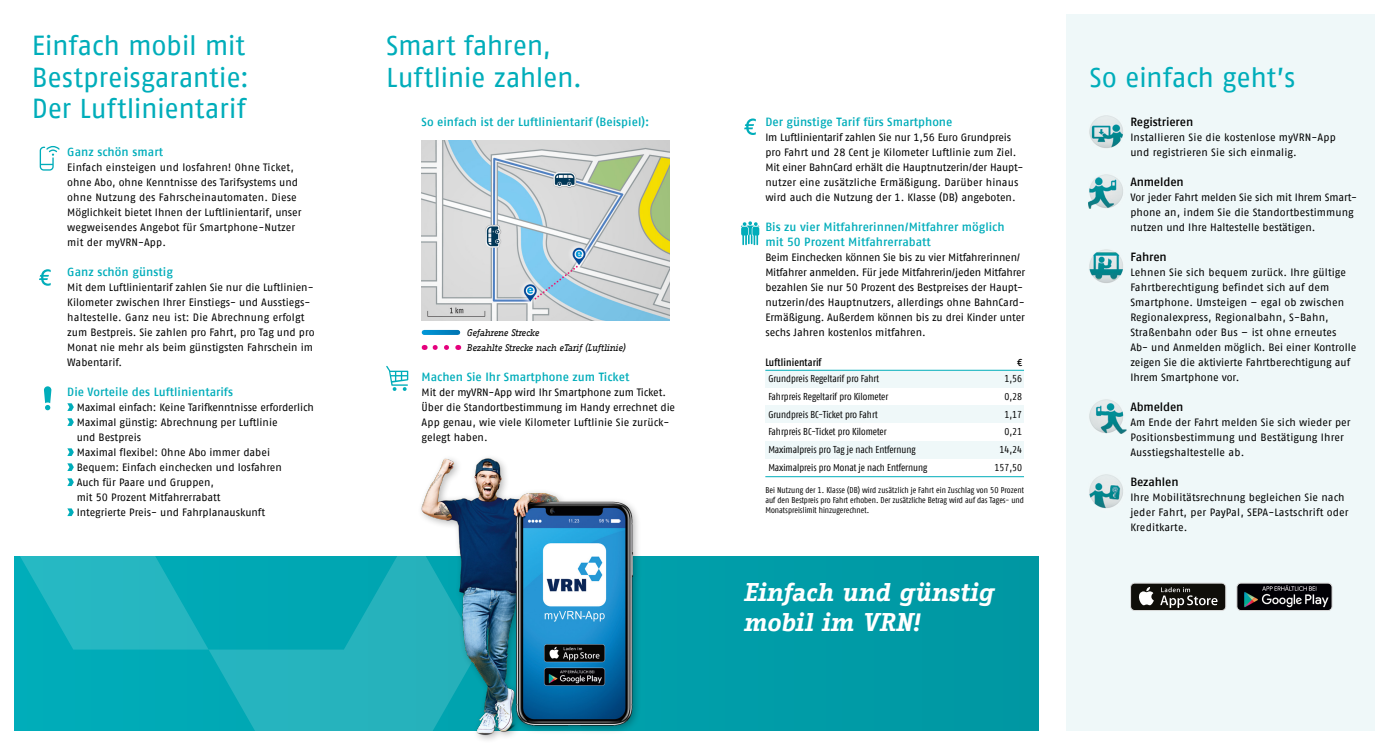
<style>
.page{position:relative;width:1389px;height:745px;background:#fff}
.page>*{position:absolute;margin:0;border:0;box-sizing:border-box;transform-origin:0 0}
.Headline{font:27.5px/31.2px "Fago No Tf";letter-spacing:-.015em;color:#00adba}
.Titel{font:italic 700 25px/30px "Fago Office Serif";letter-spacing:-.005em;color:#fff}
.copy{font:500 11.88px/15px "Fago No Tf";color:#00adba}
.Subhead{font:500 11.88px "Fago No Tf";color:#00adba}
.Subhead-2{font:500 11.88px "Fago No Tf";letter-spacing:-.01em;color:#000}
.copy-2{font:10.62px/15px "Fago No Tf";color:#000}
.Tabellenkopf{font:500 condensed 10.62px "Fago OT";letter-spacing:.01em;color:#000}
.copy-3{font:condensed 10px "Fago Offc";color:#000}
.copy-4{font:italic 9.38px "Fago Office Serif";letter-spacing:-.035em;color:#000}
.Fußnoten{font:condensed 8.5px/10.2px "Fago Offc";color:#000;text-align:justify}
</style>
<div class="page">
<div style="left:14px;top:556px;width:1024px;height:174px;background:#009ba7"></div>
<svg style="left:14px;top:556px;width:401px;height:174px;fill:#00adb9"></svg>
<svg style="left:44px;top:386px;width:7px;height:24px"></svg>
<svg style="left:39px;top:269px;width:12px;height:16px"></svg>
<svg style="left:386px;top:366px;width:22px;height:24px"></svg>
<svg style="left:744px;top:118px;width:12px;height:17px"></svg>
<svg style="left:40px;top:146px;width:20px;height:24px"></svg>
<svg style="left:67px;top:403px;width:7px;height:7px"></svg>
<svg style="left:67px;top:418px;width:7px;height:7px"></svg>
<svg style="left:67px;top:448px;width:7px;height:7px"></svg>
<svg style="left:67px;top:463px;width:7px;height:7px"></svg>
<svg style="left:67px;top:478px;width:7px;height:7px"></svg>
<svg style="left:67px;top:508px;width:7px;height:7px"></svg>
<div style="left:1067px;top:14px;width:308px;height:716px;background:#eff8f9"></div>
<svg style="left:1131px;top:584px;width:95px;height:26px;background:#3c3b37"></svg>
<div style="left:1130px;top:582px;width:96px;height:28px;border:1px solid #dadada;border-radius:4px"></div>
<img style="left:1237px;top:584px;width:95px;height:26px">
<div style="left:1237px;top:582px;width:95px;height:28px;border:1px solid #dadada;border-radius:4px"></div>
<svg style="left:424px;top:330px;width:34px;height:5px"></svg>
<svg style="left:424px;top:345px;width:23px;height:5px"></svg>
<img style="left:422px;top:140px;width:248px;height:180px">
<svg style="left:740px;top:221px;width:20px;height:25px"></svg>
<div style="left:765px;top:370px;width:259px;height:17px;background:#eff8f9"></div>
<div style="left:765px;top:405px;width:259px;height:18px;background:#eff8f9"></div>
<div style="left:765px;top:441px;width:259px;height:17px;background:#eff8f9"></div>
<hr style="left:765px;top:370px;width:259px;height:1px;background:#00adba">
<hr style="left:765px;top:476px;width:259px;height:1px;background:#00adba">
<img style="left:1089px;top:115px;width:34px;height:33px">
<img style="left:1088px;top:174px;width:35px;height:34px">
<img style="left:1089px;top:249px;width:34px;height:34px">
<img style="left:1089px;top:399px;width:37px;height:34px">
<img style="left:1089px;top:474px;width:34px;height:34px">
<div style="left:418px;top:453px;width:224px;height:290px;background:#000;opacity:.3"></div>
<img style="left:415px;top:455px;width:223px;height:288px">
<p class="Headline" style="left:32px;top:30px;width:219px">Einfach mobil mit<br>Bestpreisgarantie:<br>Der Luftlinientarif</p>
<p class="Subhead" style="left:67px;top:144px;width:97px">Ganz schön smart</p>
<p class="copy-2" style="left:67px;top:159px;width:236px">Einfach einsteigen und losfahren! Ohne Ticket, ohne Abo, ohne Kenntnisse des Tarifsystems und ohne Nutzung des Fahrscheinautomaten. Diese Möglichkeit bietet Ihnen der Luftlinientarif, unser wegweisendes Angebot für Smartphone-Nutzer mit der myVRN-App.</p>
<p class="Subhead" style="left:67px;top:264px;width:107px">Ganz schön günstig</p>
<p class="copy-2" style="left:67px;top:279px;width:249px">Mit dem Luftlinientarif zahlen Sie nur die Luftlinien-Kilometer zwischen Ihrer Einstiegs- und Ausstiegs&shy;haltestelle. Ganz neu ist: Die Abrechnung erfolgt zum Bestpreis. Sie zahlen pro Fahrt, pro Tag und pro Monat nie mehr als beim günstigsten Fahrschein im Wabentarif.</p>
<p class="Subhead" style="left:67px;top:384px;width:167px">Die Vorteile des Luftlinientarifs</p>
<p class="copy-2" style="left:77px;top:399px;width:239px">Maximal einfach: Keine Tarifkenntnisse erforderlich</p>
<p class="copy-2" style="left:77px;top:414px;width:202px">Maximal günstig: Abrechnung per Luftlinie und Bestpreis</p>
<p class="copy-2" style="left:77px;top:444px;width:195px">Maximal flexibel: Ohne Abo immer dabei</p>
<p class="copy-2" style="left:77px;top:459px;width:207px">Bequem: Einfach einchecken und losfahren</p>
<p class="copy-2" style="left:77px;top:474px;width:145px">Auch für Paare und Gruppen, mit 50 Prozent Mitfahrerrabatt</p>
<p class="copy-2" style="left:77px;top:504px;width:190px">Integrierte Preis- und Fahrplanauskunft</p>
<p class="Headline" style="left:386px;top:30px;width:167px">Smart fahren,</p>
<p class="Headline" style="left:386px;top:61px;width:198px">Luftlinie zahlen.</p>
<p class="Subhead" style="left:422px;top:114px;width:229px">So einfach ist der Luftlinientarif (Beispiel):</p>
<p class="copy-4" style="left:467px;top:327px;width:74px">Gefahrene Strecke</p>
<p class="copy-4" style="left:467px;top:342px;width:160px">Bezahlte Strecke nach eTarif (Luftlinie)</p>
<p class="copy" style="left:422px;top:369px;width:209px">Machen Sie Ihr Smartphone zum Ticket</p>
<p class="copy-2" style="left:422px;top:384px;width:255px">Mit der myVRN-App wird Ihr Smartphone zum Ticket.<br>Über die Standortbestimmung im Handy errechnet die App genau, wie viele Kilometer Luftlinie Sie zurück&shy;gelegt haben.</p>
<p class="copy" style="left:765px;top:114px;width:189px">Der günstige Tarif fürs Smartphone</p>
<p class="copy-2" style="left:765px;top:129px;width:260px">Im Luftlinientarif zahlen Sie nur 1,56 Euro Grundpreis pro Fahrt und 28 Cent je Kilometer Luftlinie zum Ziel.<br>Mit einer BahnCard erhält die Hauptnutzerin/der Haupt&shy;nutzer eine zusätzliche Ermäßigung. Darüber hinaus wird auch die Nutzung der 1. Klasse (DB) angeboten.</p>
<p class="copy" style="left:765px;top:219px;width:241px">Bis zu vier Mitfahrerinnen/Mitfahrer möglich mit 50 Prozent Mitfahrerrabatt</p>
<p class="copy-2" style="left:765px;top:249px;width:261px">Beim Einchecken können Sie bis zu vier Mitfahrerinnen/ Mitfahrer anmelden. Für jede Mitfahrerin/jeden Mitfahrer bezahlen Sie nur 50 Prozent des Bestpreises der Haupt&shy;nutzerin/des Hauptnutzers, allerdings ohne BahnCard-Ermäßigung. Außerdem können bis zu drei Kinder unter sechs Jahren kostenlos mitfahren.</p>
<p class="Tabellenkopf" style="left:765px;top:356px;width:58px">Luftlinientarif</p>
<p class="Tabellenkopf" style="left:1017px;top:356px;width:7px">€</p>
<p class="copy-3" style="left:768px;top:373px;width:112px">Grundpreis Regeltarif pro Fahrt</p>
<p class="copy-3" style="left:1004px;top:373px;width:19px">1,56</p>
<p class="copy-3" style="left:768px;top:390px;width:121px">Fahrpreis Regeltarif pro Kilometer</p>
<p class="copy-3" style="left:1004px;top:390px;width:19px">0,28</p>
<p class="copy-3" style="left:768px;top:408px;width:111px">Grundpreis BC-Ticket pro Fahrt</p>
<p class="copy-3" style="left:1004px;top:408px;width:19px">1,17</p>
<p class="copy-3" style="left:768px;top:426px;width:120px">Fahrpreis BC-Ticket pro Kilometer</p>
<p class="copy-3" style="left:1004px;top:426px;width:19px">0,21</p>
<p class="copy-3" style="left:768px;top:443px;width:149px">Maximalpreis pro Tag je nach Entfernung</p>
<p class="copy-3" style="left:999px;top:443px;width:24px">14,24</p>
<p class="copy-3" style="left:768px;top:461px;width:161px">Maximalpreis pro Monat je nach Entfernung</p>
<p class="copy-3" style="left:994px;top:461px;width:29px">157,50</p>
<p class="Fußnoten" style="left:765px;top:484px;width:260px">Bei Nutzung der 1. Klasse (DB) wird zusätzlich je Fahrt ein Zuschlag von 50 Prozent auf den Bestpreis pro Fahrt erhoben. Der zusätzliche Betrag wird auf das Tages- und Monatspreislimit hinzugerechnet.</p>
<p class="Titel" style="left:744px;top:576px;width:251px">Einfach und günstig mobil im VRN!</p>
<p class="Headline" style="left:1090px;top:61px;width:207px">So einfach geht’s</p>
<p class="Subhead-2" style="left:1130px;top:114px;width:64px">Registrieren</p>
<p class="copy-2" style="left:1130px;top:129px;width:207px">Installieren Sie die kostenlose myVRN-App und registrieren Sie sich einmalig.</p>
<p class="Subhead-2" style="left:1130px;top:174px;width:55px">Anmelden</p>
<p class="copy-2" style="left:1130px;top:189px;width:226px">Vor jeder Fahrt melden Sie sich mit Ihrem Smart&shy;phone an, indem Sie die Standortbestimmung nutzen und Ihre Haltestelle bestätigen.</p>
<p class="Subhead-2" style="left:1130px;top:249px;width:38px">Fahren</p>
<p class="copy-2" style="left:1130px;top:264px;width:227px">Lehnen Sie sich bequem zurück. Ihre gültige Fahrtberechtigung befindet sich auf dem Smartphone. Umsteigen – egal ob zwischen Regionalexpress, Regionalbahn, S-Bahn, Straßenbahn oder Bus – ist ohne erneutes Ab- und Anmelden möglich. Bei einer Kontrolle zeigen Sie die aktivierte Fahrtberechtigung auf Ihrem Smartphone vor.</p>
<p class="Subhead-2" style="left:1130px;top:399px;width:55px">Abmelden</p>
<p class="copy-2" style="left:1130px;top:414px;width:222px">Am Ende der Fahrt melden Sie sich wieder per<br>Positionsbestimmung und Bestätigung Ihrer<br>Ausstiegshaltestelle ab.</p>
<p class="Subhead-2" style="left:1130px;top:474px;width:50px">Bezahlen</p>
<p class="copy-2" style="left:1130px;top:489px;width:220px">Ihre Mobilitätsrechnung begleichen Sie nach jeder Fahrt, per PayPal, SEPA-Lastschrift oder<br>Kreditkarte.</p>
</div>
